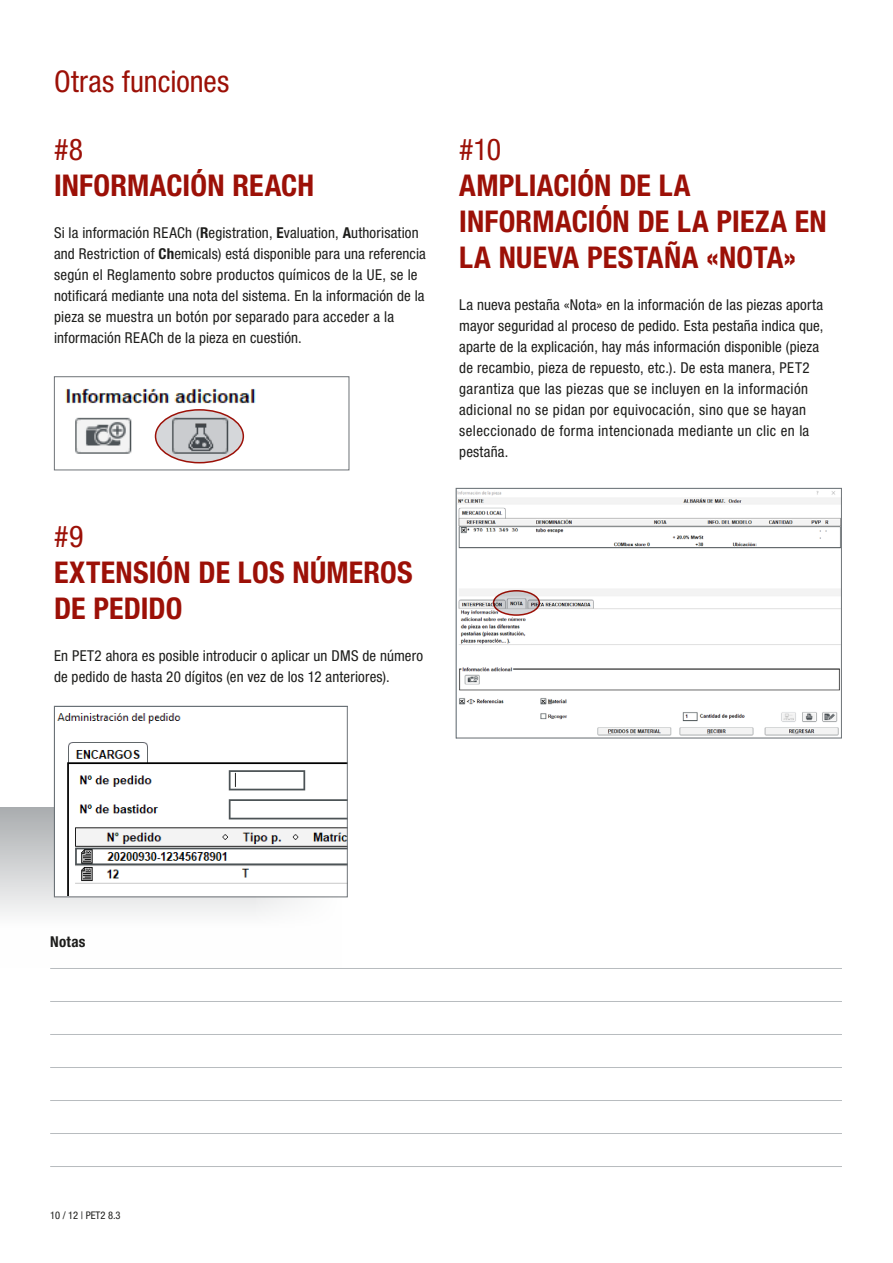
<style>
.page{position:relative;width:893px;height:1263px;background:#fff}
.page>*{position:absolute;margin:0;border:0;box-sizing:border-box;transform-origin:0 0}
.t1{font:700 condensed 30px/36px "Helvetica Neue LT Std";letter-spacing:.005em;color:#9c1007}
.t2{font:condensed 30px "Helvetica Neue LT Std";color:#9c1007}
.t3{font:condensed 15px/21px "Helvetica Neue LT Std";letter-spacing:.015em;color:#1d1d1b}
.t4{font:700 condensed 15px "Helvetica Neue LT Std";letter-spacing:.02em;color:#1d1d1b}
.t5{font:condensed 10.5px "Helvetica Neue LT Std";color:#1d1d1b}
.s1{font-weight:700}
</style>
<div class="page">
<div style="left:0;top:807px;width:415px;height:160px;background:linear-gradient(to bottom,#aeb0b3,#fff)"></div>
<div style="left:256px;top:796px;width:178px;height:172px;background:#fff"></div>
<hr style="left:50px;top:968px;width:792px;height:1px;background:#b8bcbf">
<hr style="left:50px;top:1001px;width:792px;height:1px;background:#b8bcbf">
<hr style="left:50px;top:1034px;width:792px;height:1px;background:#b8bcbf">
<hr style="left:50px;top:1067px;width:792px;height:1px;background:#b8bcbf">
<hr style="left:50px;top:1100px;width:792px;height:1px;background:#b8bcbf">
<hr style="left:50px;top:1133px;width:792px;height:1px;background:#b8bcbf">
<hr style="left:50px;top:1166px;width:792px;height:1px;background:#b8bcbf">
<img style="left:56px;top:713px;width:290px;height:182px">
<div style="left:54px;top:706px;width:294px;height:191px;border:1px solid #6e7377"></div>
<img style="left:458px;top:491px;width:382px;height:245px">
<div style="left:456px;top:488px;width:386px;height:250px;border:1px solid #6e7377"></div>
<svg style="left:493px;top:591px;width:46px;height:24px"></svg>
<div style="left:493px;top:590px;width:47px;height:26px;border:2px solid #9c1007;border-radius:50%"></div>
<img style="left:65px;top:388px;width:191px;height:76px">
<div style="left:54px;top:376px;width:295px;height:94px;border:1px solid #6e7377"></div>
<svg style="left:156px;top:410px;width:87px;height:53px;background:#b8b7ba"></svg>
<div style="left:155px;top:409px;width:89px;height:54px;border:2px solid #9c1007;border-radius:50%"></div>
<h1 class="t2" style="left:54px;top:64px;width:177px">Otras funciones</h1>
<h1 class="t2" style="left:54px;top:132px;width:31px">#8</h1>
<h1 class="t1" style="left:54px;top:167px;width:262px">INFORMACIÓN REACH</h1>
<p class="t3" style="left:54px;top:222px;width:373px">Si la información REACh (<span class="s1">R</span>egistration, <span class="s1">E</span>valuation, <span class="s1">A</span>uthorisation and Restriction of <span class="s1">Ch</span>emicals) está disponible para una referencia según el Reglamento sobre productos químicos de la UE, se le notificará mediante una nota del sistema. En la información de la pieza se muestra un botón por separado para acceder a la información REACh de la pieza en cuestión.</p>
<h1 class="t2" style="left:54px;top:519px;width:31px">#9</h1>
<h1 class="t1" style="left:54px;top:554px;width:360px">EXTENSIÓN DE LOS NÚMEROS<br>DE PEDIDO</h1>
<p class="t3" style="left:54px;top:645px;width:371px">En PET2 ahora es posible introducir o aplicar un DMS de número de pedido de hasta 20 dígitos (en vez de los 12 anteriores).</p>
<h1 class="t2" style="left:459px;top:132px;width:43px">#10</h1>
<h1 class="t1" style="left:459px;top:167px;width:369px">AMPLIACIÓN DE LA<br>INFORMACIÓN DE LA PIEZA EN<br>LA NUEVA PESTAÑA «NOTA»</h1>
<p class="t3" style="left:459px;top:294px;width:366px">La nueva pestaña «Nota» en la información de las piezas aporta mayor seguridad al proceso de pedido. Esta pestaña indica que, aparte de la explicación, hay más información disponible (pieza de recambio, pieza de repuesto, etc.). De esta manera, PET2 garantiza que las piezas que se incluyen en la información adicional no se pidan por equivocación, sino que se hayan seleccionado de forma intencionada mediante un clic en la pestaña.</p>
<p class="t4" style="left:50px;top:933px;width:37px">Notas</p>
<p class="t5" style="left:50px;top:1209px;width:72px">10 / 12 | PET2 8.3</p>
</div>
